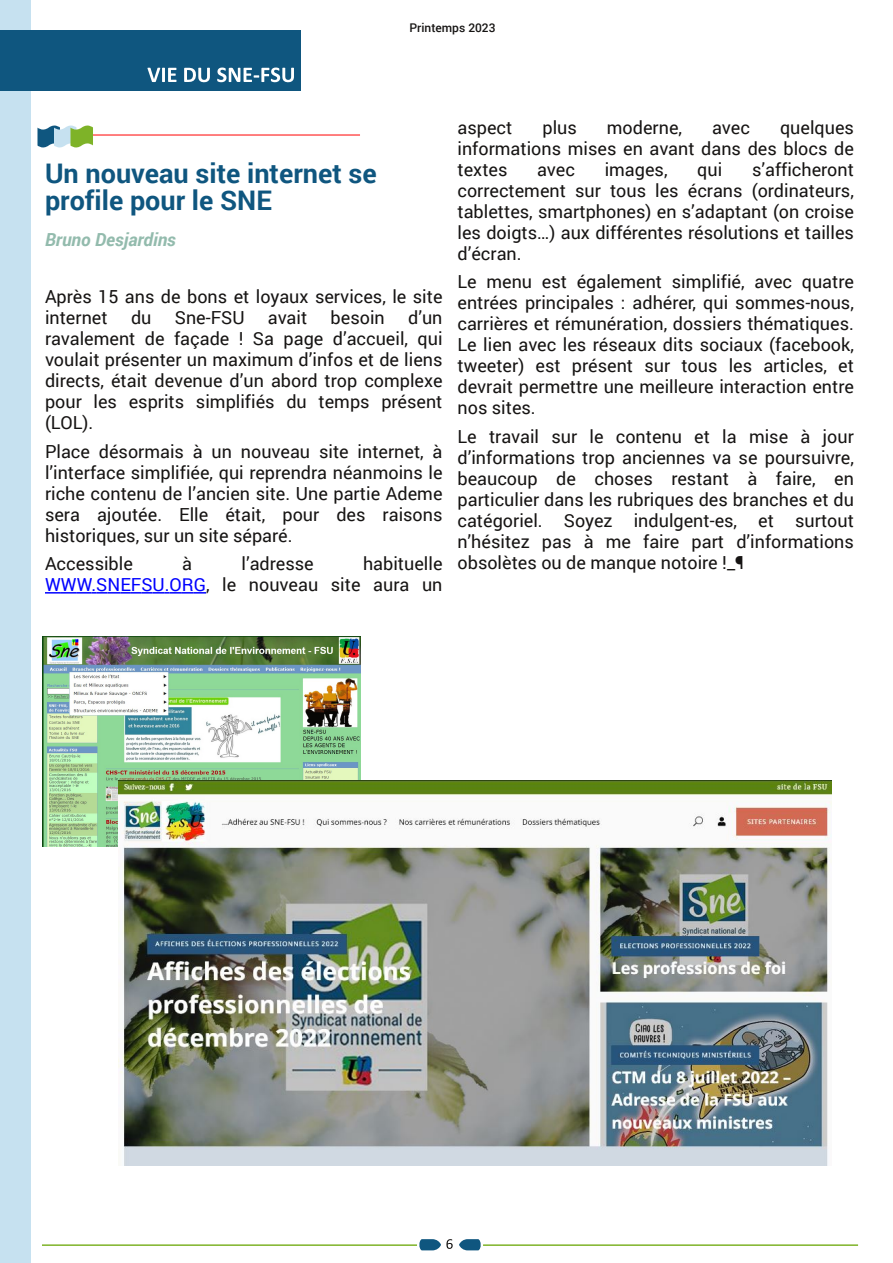
<style>
.page{position:relative;width:893px;height:1263px;background:#fff}
.page>*{position:absolute;margin:0;border:0;box-sizing:border-box;transform-origin:0 0}
.t1{font:700 27px/27px "Roboto";color:#0f567f}
.t2{font:18px/21px "Roboto";color:#161413;text-align:justify}
.t3{font:italic 700 18px "Roboto";color:#93bbad}
.t4{font:500 12px "Roboto";color:#161413}
.s1{color:#00f}
</style>
<div class="page">
<div style="left:0;top:0;width:30px;height:1263px;background:#c6e1f0"></div>
<hr style="left:42px;top:1244px;width:375px;height:2px;background:#7eb328">
<svg style="left:459px;top:1239px;width:22px;height:11px"></svg>
<svg style="left:419px;top:1239px;width:34px;height:11px"></svg>
<hr style="left:483px;top:1244px;width:375px;height:2px;background:#7eb328">
<svg style="left:45px;top:592px;width:161px;height:2px"></svg>
<div style="left:0;top:30px;width:300px;height:60px;background:#0f567f"></div>
<svg style="left:147px;top:68px;width:29px;height:14px"></svg>
<svg style="left:184px;top:68px;width:26px;height:14px"></svg>
<svg style="left:217px;top:68px;width:77px;height:14px"></svg>
<hr style="left:90px;top:135px;width:270px;height:1px;background:#f00">
<svg style="left:38px;top:125px;width:55px;height:23px"></svg>
<img style="left:42px;top:636px;width:318px;height:210px">
<img style="left:119px;top:780px;width:712px;height:386px">
<p class="t4" style="left:410px;top:19px;width:88px">Printemps 2023</p>
<h1 class="t1" style="left:45px;top:159px;width:333px">Un nouveau site internet se profile pour le SNE</h1>
<p class="t3" style="left:45px;top:227px;width:133px">Bruno Desjardins</p>
<p class="t2" style="left:45px;top:286px;width:399px">Après 15 ans de bons et loyaux services, le site internet</p>
<p class="t2" style="left:45px;top:307px;width:399px;text-indent:363px">d’un ravalement de façade ! Sa page d’accueil, qui voulait présenter un maximum d’infos et de liens directs, était devenue d’un abord trop complexe pour les esprits simplifiés du temps présent (LOL).</p>
<p class="t2" style="left:45px;top:440px;width:399px">Place désormais à un nouveau site internet, à l’interface simplifiée, qui reprendra néanmoins le riche contenu de l’ancien site. Une partie Ademe sera ajoutée. Elle était, pour des raisons historiques, sur un site séparé.</p>
<p class="t2" style="left:45px;top:553px;width:89px">Accessible</p>
<p class="t2" style="left:182px;top:553px;width:11px">à</p>
<p class="t2" style="left:242px;top:553px;width:74px">l’adresse</p>
<p class="t2" style="left:131px;top:307px;width:22px">du</p>
<p class="t2" style="left:175px;top:307px;width:71px">Sne-FSU</p>
<p class="t2" style="left:268px;top:307px;width:41px">avait</p>
<p class="t2" style="left:331px;top:307px;width:56px">besoin</p>
<p class="t2" style="left:45px;top:553px;width:399px;text-align:right">habituelle<br><span class="s1">WWW.SNEFSU.ORG</span>, le nouveau site aura un</p>
<p class="t2" style="left:458px;top:116px;width:398px;text-indent:322px">quelques informations mises en avant dans des blocs de textes</p>
<p class="t2" style="left:458px;top:116px;width:56px">aspect</p>
<p class="t2" style="left:542px;top:116px;width:36px">plus</p>
<p class="t2" style="left:607px;top:116px;width:77px">moderne,</p>
<p class="t2" style="left:712px;top:116px;width:39px">avec</p>
<p class="t2" style="left:458px;top:158px;width:398px;text-indent:294px">s’afficheront correctement sur tous les écrans (ordinateurs, tablettes, smartphones) en s’adaptant (on croise les doigts…) aux différentes résolutions et tailles d’écran.</p>
<p class="t2" style="left:458px;top:271px;width:398px">Le menu est également simplifié, avec quatre entrées principales : adhérer, qui sommes-nous, carrières et rémunération, dossiers thématiques.<br>Le lien avec les réseaux dits sociaux (facebook, tweeter) est présent sur tous les articles, et devrait permettre une meilleure interaction entre nos sites.</p>
<p class="t2" style="left:458px;top:425px;width:398px">Le travail sur le contenu et la mise à jour d’informations trop anciennes va se poursuivre, beaucoup de choses restant à faire, en particulier dans les rubriques des branches et du catégoriel. Soyez indulgent-es, et surtout n’hésitez pas à me faire part d’informations obsolètes ou de manque notoire !_¶</p>
<p class="t2" style="left:537px;top:158px;width:39px">avec</p>
<p class="t2" style="left:605px;top:158px;width:64px">images,</p>
<p class="t2" style="left:697px;top:158px;width:26px">qui</p>
</div>
